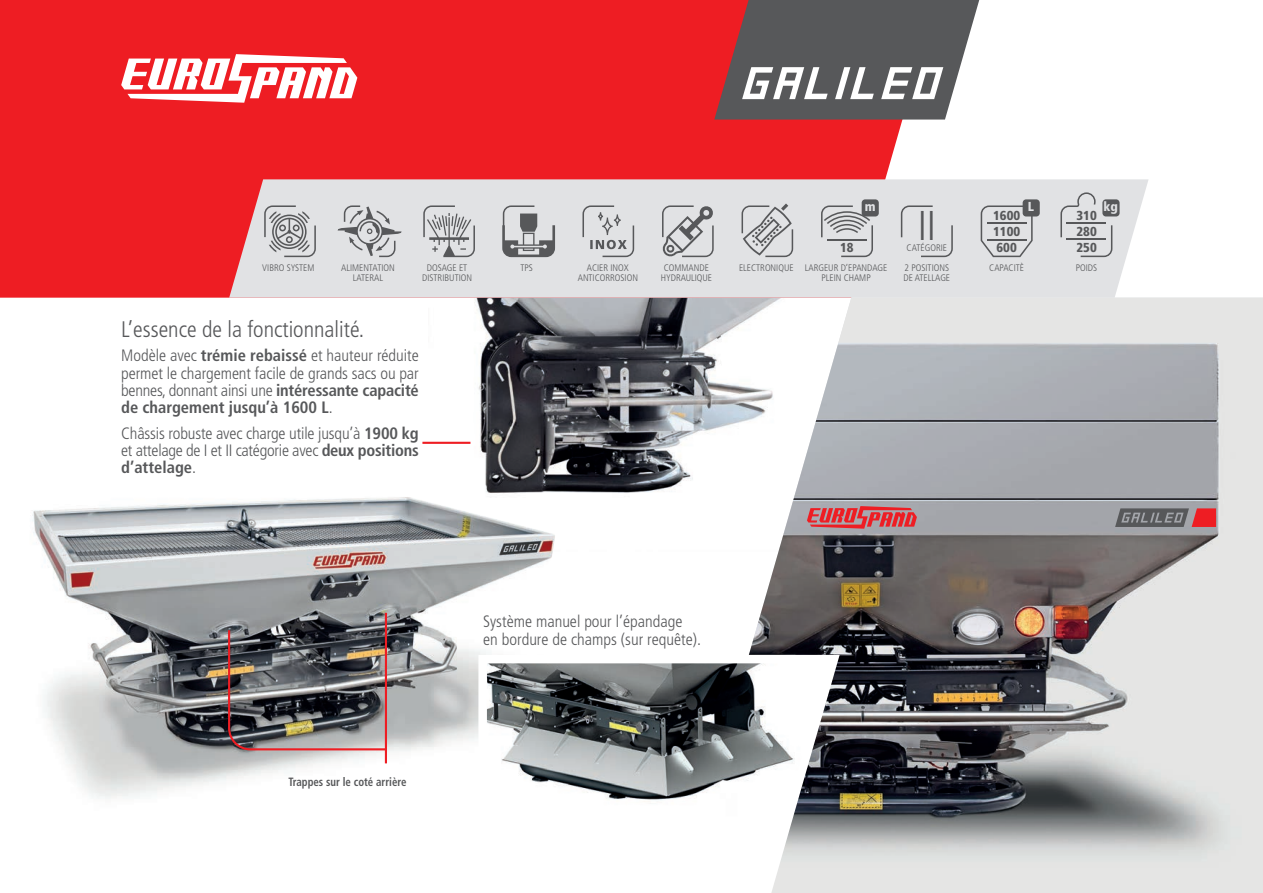
<style>
.page{position:relative;width:1263px;height:893px;background:#fff}
.page>*{position:absolute;margin:0;border:0;box-sizing:border-box;transform-origin:0 0}
.t1{font:300 condensed 41.55px "Frutiger LT Pro";color:#57585a}
.t2{font:300 condensed 22.5px "Frutiger LT Pro";color:#57585a}
.t3{font:300 condensed 16.5px/17.2px "Frutiger LT Pro";letter-spacing:-.005em;color:#57585a;text-align:justify}
.t4{font:900 condensed 13.05px "Frutiger";color:#57585a}
.t5{font:900 condensed 13.05px "Frutiger";color:#e1e2e4}
.t6{font:700 condensed 12px "Frutiger LT Pro";color:#57585a;scale:.9 1}
.t7{font:300 condensed 9.45px/9.4px "Frutiger LT Pro";color:#57585a;text-align:center}
.s1{font-weight:700}
</style>
<div class="page">
<img style="left:429px;top:298px;width:248px;height:189px">
<img style="left:32px;top:487px;width:624px;height:312px">
<div style="left:0;top:0;width:903px;height:298px;background:#ee1d23"></div>
<img style="left:677px;top:298px;width:586px;height:595px">
<svg style="left:807px;top:506px;width:110px;height:23px"></svg>
<svg style="left:1115px;top:508px;width:101px;height:19px"></svg>
<hr style="left:385px;top:613px;width:2px;height:150px;background:#ee1d23">
<hr style="left:422px;top:442px;width:48px;height:2px;background:#ee1d23">
<svg style="left:474px;top:649px;width:370px;height:244px"></svg>
<img style="left:227px;top:628px;width:161px;height:123px">
<svg style="left:714px;top:0;width:266px;height:120px"></svg>
<svg style="left:229px;top:179px;width:919px;height:119px;fill:#e1e2e4"></svg>
<svg style="left:741px;top:203px;width:52px;height:54px"></svg>
<svg style="left:338px;top:205px;width:64px;height:52px"></svg>
<svg style="left:264px;top:205px;width:52px;height:52px"></svg>
<svg style="left:423px;top:205px;width:52px;height:52px"></svg>
<svg style="left:582px;top:205px;width:52px;height:52px"></svg>
<svg style="left:662px;top:205px;width:52px;height:52px"></svg>
<svg style="left:502px;top:205px;width:53px;height:52px"></svg>
<svg style="left:901px;top:205px;width:52px;height:52px"></svg>
<svg style="left:981px;top:205px;width:52px;height:52px"></svg>
<hr style="left:987px;top:239px;width:40px;height:1px;background:#57585a">
<hr style="left:987px;top:222px;width:40px;height:2px;background:#57585a">
<div style="left:1023px;top:199px;width:17px;height:17px;background:#57585a;border-radius:3px"></div>
<svg style="left:821px;top:205px;width:52px;height:52px"></svg>
<div style="left:862px;top:199px;width:17px;height:17px;background:#57585a;border-radius:3px"></div>
<div style="left:1102px;top:199px;width:17px;height:17px;background:#57585a;border-radius:3px"></div>
<svg style="left:1060px;top:192px;width:52px;height:65px"></svg>
<svg style="left:121px;top:54px;width:236px;height:49px"></svg>
<p class="t5" style="left:865px;top:201px;width:12px">m</p>
<p class="t4" style="left:840px;top:242px;width:15px">18</p>
<h1 class="t1" style="left:918px;top:211px;width:20px">II</h1>
<p class="t7" style="left:906px;top:244px;width:42px">CATÉGORIE</p>
<p class="t4" style="left:993px;top:210px;width:29px">1600</p>
<p class="t5" style="left:1028px;top:201px;width:8px">L</p>
<p class="t5" style="left:1103px;top:201px;width:16px">kg</p>
<p class="t4" style="left:1076px;top:210px;width:22px">310</p>
<p class="t4" style="left:993px;top:226px;width:29px">1100</p>
<p class="t4" style="left:1076px;top:226px;width:22px">280</p>
<p class="t4" style="left:996px;top:242px;width:22px">600</p>
<p class="t4" style="left:1076px;top:242px;width:22px">250</p>
<p class="t7" style="left:262px;top:264px;width:54px">VIBRO SYSTEM</p>
<p class="t7" style="left:341px;top:264px;width:55px">ALIMENTATION<br>LATERAL</p>
<p class="t7" style="left:422px;top:264px;width:51px">DOSAGE ET<br>DISTRIBUTION</p>
<p class="t7" style="left:520px;top:264px;width:14px">TPS</p>
<p class="t7" style="left:578px;top:264px;width:62px">ACIER INOX<br>ANTICORROSION</p>
<p class="t7" style="left:661px;top:264px;width:53px">COMMANDE<br>HYDRAULIQUE</p>
<p class="t7" style="left:821px;top:264px;width:67px;text-align:left;text-indent:-82px">ELECTRONIQUE LARGEUR D’EPANDAGE<br>PLEIN CHAMP</p>
<p class="t7" style="left:905px;top:264px;width:46px">2 POSITIONS</p>
<p class="t7" style="left:989px;top:264px;width:36px">CAPACITÈ</p>
<p class="t7" style="left:1076px;top:264px;width:23px">POIDS</p>
<p class="t7" style="left:903px;top:274px;width:48px">DE ATELLAGE</p>
<h2 class="t2" style="left:121px;top:321px;width:244px">L’essence de la fonctionnalité.</h2>
<p class="t3" style="left:121px;top:349px;width:299px">Modèle avec <span class="s1">trémie rebaissé</span> et hauteur réduite permet le chargement facile de grands sacs ou par bennes, donnant ainsi une <span class="s1">intéressante capacité de chargement jusqu’à 1600 L</span>.</p>
<p class="t3" style="left:121px;top:426px;width:299px">Châssis robuste avec charge utile jusqu’à <span class="s1">1900 kg </span>et attelage de I et II catégorie avec <span class="s1">deux positions d’attelage</span>.</p>
<p class="t6" style="left:289px;top:777px;width:133px">Trappes sur le coté arrière</p>
<p class="t3" style="left:483px;top:614px;width:219px;line-height:18px">Système manuel pour l’épandage en bordure de champs (sur requête).</p>
</div>
